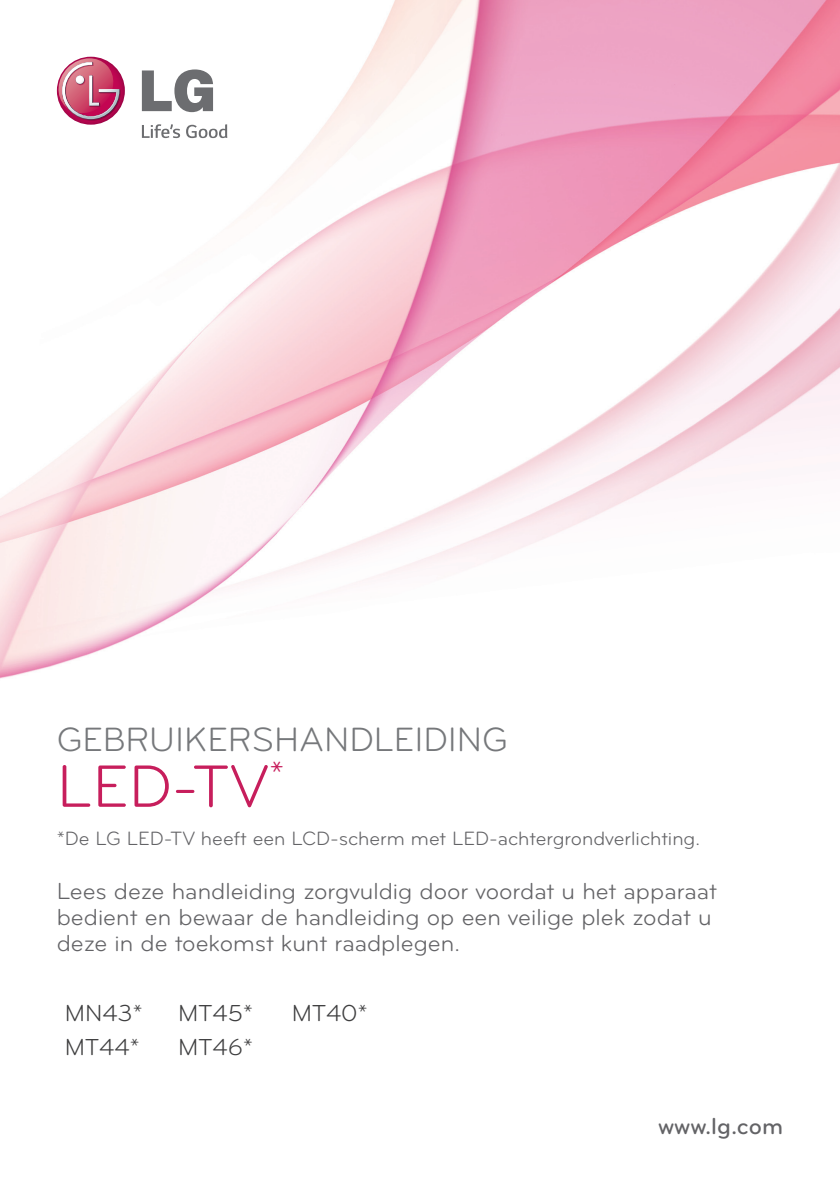
<style>
.page{position:relative;width:840px;height:1191px;background:#fff}
.page>*{position:absolute;margin:0;border:0;box-sizing:border-box;transform-origin:0 0}
.t1{font:62px "Bryant LG";color:#c71e5c}
.Manual_type___Medium{font:35px "Bryant LG";color:#76787b}
.Precaution___Regular{font:24px/26px "Bryant LG";color:#636366}
.t2{font:24px "Bryant LG";color:#3e3e3f}
.Website_address___Me{font:500 24px "Bryant LG";color:#636366}
.Precaution___Regular-2{font:20px "Bryant LG";color:#636366}
</style>
<div class="page">
<img style="left:0;top:0;width:839px;height:679px">
<svg style="left:57px;top:57px;width:68px;height:68px"></svg>
<svg style="left:55px;top:58px;width:66px;height:63px"></svg>
<svg style="left:142px;top:69px;width:71px;height:43px"></svg>
<svg style="left:142px;top:124px;width:38px;height:14px"></svg>
<svg style="left:186px;top:124px;width:41px;height:14px"></svg>
<p class="Manual_type___Medium" style="left:57px;top:718px;width:452px">GEBRUIKERSHANDLEIDING</p>
<p class="t1" style="left:57px;top:749px;width:229px">LED-TV<sup>*</sup></p>
<p class="Precaution___Regular-2" style="left:57px;top:827px;width:644px">*De LG LED-TV heeft een LCD-scherm met LED-achtergrondverlichting.</p>
<p class="Precaution___Regular" style="left:57px;top:877px;width:661px">Lees deze handleiding zorgvuldig door voordat u het apparaat bedient en bewaar de handleiding op een veilige plek zodat u deze in de toekomst kunt raadplegen.</p>
<p class="t2" style="left:65px;top:999px;width:79px">MN43*</p>
<p class="t2" style="left:178px;top:999px;width:76px">MT45*</p>
<p class="t2" style="left:291px;top:999px;width:77px">MT40*</p>
<p class="t2" style="left:65px;top:1033px;width:76px">MT44*</p>
<p class="t2" style="left:178px;top:1033px;width:76px">MT46*</p>
<p class="Website_address___Me" style="left:657px;top:1111px;width:127px">www.lg.com</p>
</div>
